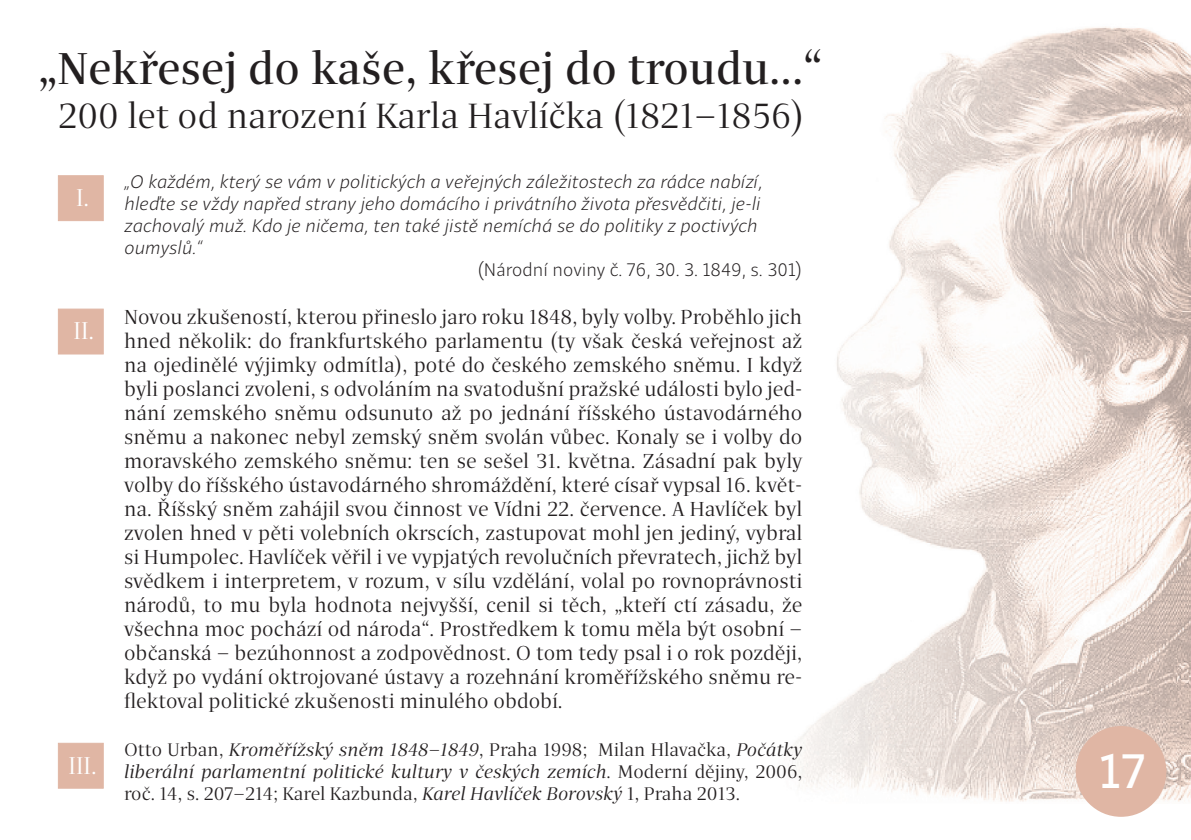
<style>
.page{position:relative;width:1191px;height:840px;background:#fff}
.page>*{position:absolute;margin:0;border:0;box-sizing:border-box;transform-origin:0 0}
.t1{font:48px "Quercus Sans";color:#fff}
.t2{font:44px "Quercus";color:#231f20}
.t3{font:34.6px "Quercus";color:#231f20}
.t4{font:24px "Quercus";color:#fff}
.t5{font:20px "Quercus";color:#231f20}
.t6{font:italic 300 18px/22px "Quercus Sans";color:#231f20}
.t7{font:italic 18px/22px "Quercus";color:#231f20;text-align:justify}
.t8{font:300 18px "Quercus Sans";color:#231f20}
.s1{font-style:normal}
</style>
<div class="page">
<img style="left:787px;top:27px;width:404px;height:776px">
<div style="left:58px;top:175px;width:45px;height:46px;background:#e0b6a4;border:1px solid #e0b6a4"></div>
<div style="left:58px;top:309px;width:45px;height:45px;background:#e0b6a4"></div>
<div style="left:58px;top:742px;width:45px;height:46px;background:#e0b6a4;border:1px solid #e0b6a4"></div>
<div style="left:1075px;top:725px;width:91px;height:91px;background:#e0b6a4;border-radius:50%"></div>
<h2 class="t2" style="left:38px;top:39px;width:785px">„Nekřesej do kaše, křesej do troudu...“</h2>
<h3 class="t3" style="left:58px;top:93px;width:747px">200 let od narození Karla Havlíčka (1821–1856)</h3>
<p class="t6" style="left:124px;top:171px;width:640px">„O každém, který se vám v politických a veřejných záležitostech za rádce nabízí, hleďte se vždy napřed strany jeho domácího i privátního života přesvědčiti, je-li zachovalý muž. Kdo je ničema, ten také jistě nemíchá se do politiky z poctivých oumyslů.“</p>
<p class="t8" style="left:477px;top:257px;width:326px">(Národní noviny č. 76, 30. 3. 1849, s. 301)</p>
<p class="t5" style="left:124px;top:303px;width:679px">Novou zkušeností, kterou přineslo jaro roku 1848, byly volby. Proběhlo jich</p>
<p class="t5" style="left:124px;top:327px;width:679px">hned několik: do frankfurtského parlamentu (ty však česká veřejnost až</p>
<p class="t5" style="left:124px;top:351px;width:679px">na ojedinělé výjimky odmítla), poté do českého zemského sněmu. I když</p>
<p class="t5" style="left:124px;top:375px;width:679px">byli poslanci zvoleni, s odvoláním na svatodušní pražské události bylo jed-</p>
<p class="t5" style="left:124px;top:399px;width:679px">nání zemského sněmu odsunuto až po jednání říšského ústavodárného</p>
<p class="t5" style="left:124px;top:423px;width:679px">sněmu a nakonec nebyl zemský sněm svolán vůbec. Konaly se i volby do</p>
<p class="t5" style="left:124px;top:447px;width:680px">moravského zemského sněmu: ten se sešel 31. května. Zásadní pak byly</p>
<p class="t5" style="left:124px;top:471px;width:679px">volby do říšského ústavodárného shromáždění, které císař vypsal 16. květ-</p>
<p class="t5" style="left:124px;top:495px;width:679px">na. Říšský sněm zahájil svou činnost ve Vídni 22. července. A Havlíček byl</p>
<p class="t5" style="left:124px;top:519px;width:679px">zvolen hned v pěti volebních okrscích, zastupovat mohl jen jediný, vybral</p>
<p class="t5" style="left:124px;top:543px;width:679px">si Humpolec. Havlíček věřil i ve vypjatých revolučních převratech, jichž byl</p>
<p class="t5" style="left:124px;top:567px;width:679px">svědkem i interpretem, v rozum, v sílu vzdělání, volal po rovnoprávnosti</p>
<p class="t5" style="left:124px;top:591px;width:679px">národů, to mu byla hodnota nejvyšší, cenil si těch, „kteří ctí zásadu, že</p>
<p class="t5" style="left:124px;top:615px;width:679px">všechna moc pochází od národa“. Prostředkem k tomu měla být osobní –</p>
<p class="t5" style="left:124px;top:639px;width:679px">občanská – bezúhonnost a zodpovědnost. O tom tedy psal i o rok později,</p>
<p class="t5" style="left:124px;top:663px;width:679px">když po vydání oktrojované ústavy a rozehnání kroměřížského sněmu re-</p>
<p class="t5" style="left:136px;top:687px;width:428px">ektoval politické zkušenosti minulého období.</p>
<p class="t7" style="left:124px;top:738px;width:679px"><span class="s1">Otto Urban,</span> Kroměřížský sněm 1848–1849<span class="s1">, Praha 1998; Milan Hlavačka,</span> Počátky liberální parlamentní politické kultury v českých zemích<span class="s1">. Moderní dějiny, 2006, roč. 14, s. 207–214; Karel Kazbunda,</span> Karel Havlíček Borovský <span class="s1">1, Praha 2013.</span></p>
<p class="t4" style="left:76px;top:182px;width:15px">I.</p>
<p class="t4" style="left:74px;top:314px;width:22px">II.</p>
<p class="t4" style="left:69px;top:749px;width:30px">III.</p>
<h1 class="t1" style="left:1099px;top:738px;width:47px">17</h1>
</div>
